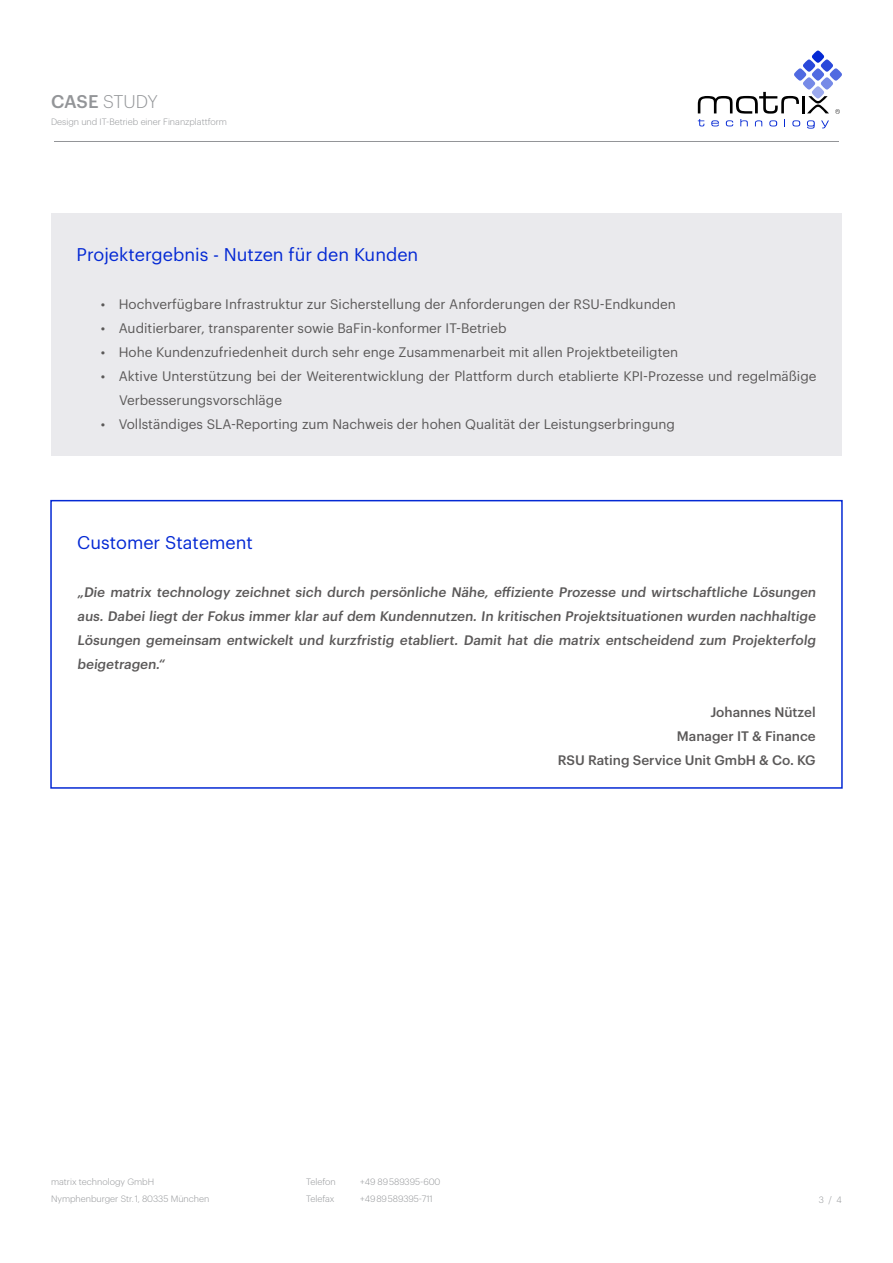
<style>
.page{position:relative;width:893px;height:1263px;background:#fff}
.page>*{position:absolute;margin:0;border:0;box-sizing:border-box;transform-origin:0 0}
.Überschrift_2_für_er{font:18px "Graphik";color:#0429d4}
.t1{font:300 18px "Graphik";letter-spacing:-.015em;color:#939598}
.t2{font:13.5px/24px "Graphik";color:#5b5959}
.Fließtext_einspaltig{font:500 13.5px/24px "Graphik";color:#5b5959;text-align:justify}
.t3{font:300 9px/16.5px "Graphik";color:#939598}
.s1{font-weight:500}
</style>
<div class="page">
<hr style="left:54px;top:141px;width:785px;height:1px;background:#939598">
<svg style="left:698px;top:51px;width:144px;height:78px"></svg>
<div style="left:51px;top:213px;width:791px;height:242px;background:#eaeaed"></div>
<div style="left:50px;top:500px;width:793px;height:289px;border:2px solid #0429d4"></div>
<p class="t1" style="left:51px;top:89px;width:108px"><span class="s1">CASE</span> STUDY</p>
<p class="t3" style="left:51px;top:113px;width:178px">Design und IT-Betrieb einer Finanzplattform</p>
<p class="Überschrift_2_für_er" style="left:77px;top:241px;width:343px">Projektergebnis - Nutzen für den Kunden</p>
<p class="t2" style="left:101px;top:291px;width:577px">• Hochverfügbare Infrastruktur zur Sicherstellung der Anforderungen der RSU-Endkunden</p>
<p class="t2" style="left:101px;top:315px;width:407px">• Auditierbarer, transparenter sowie BaFin-konformer IT-Betrieb</p>
<p class="t2" style="left:101px;top:339px;width:579px">• Hohe Kundenzufriedenheit durch sehr enge Zusammenarbeit mit allen Projektbeteiligten</p>
<p class="t2" style="left:119px;top:363px;width:699px;text-indent:-18px">• Aktive Unterstützung bei der Weiterentwicklung der Plattform durch etablierte KPI-Prozesse und regelmäßige<br>Verbesserungsvorschläge</p>
<p class="t2" style="left:101px;top:411px;width:576px">• Vollständiges SLA-Reporting zum Nachweis der hohen Qualität der Leistungserbringung</p>
<p class="Überschrift_2_für_er" style="left:77px;top:529px;width:177px">Customer Statement</p>
<p class="Fließtext_einspaltig" style="left:77px;top:579px;width:742px">„Die matrix technology zeichnet sich durch persönliche Nähe, effiziente Prozesse und wirtschaftliche Lösungen aus. Dabei liegt der Fokus immer klar auf dem Kundennutzen. In kritischen Projektsituationen wurden nachhaltige Lösungen gemeinsam entwickelt und kurzfristig etabliert. Damit hat die matrix entscheidend zum Projekterfolg beigetragen.“</p>
<p class="Fließtext_einspaltig" style="left:710px;top:699px;width:107px">Johannes Nützel</p>
<p class="Fließtext_einspaltig" style="left:677px;top:723px;width:140px">Manager IT &amp; Finance</p>
<p class="Fließtext_einspaltig" style="left:558px;top:747px;width:259px">RSU Rating Service Unit GmbH &amp; Co. KG</p>
<p class="t3" style="left:51px;top:1173px;width:160px">matrix technology GmbH<br>Nymphenburger Str. 1, 80335 München</p>
<p class="t3" style="left:306px;top:1173px;width:31px">Telefon</p>
<p class="t3" style="left:360px;top:1173px;width:82px">+49 89 589395-600</p>
<p class="t3" style="left:306px;top:1189px;width:30px">Telefax</p>
<p class="t3" style="left:360px;top:1189px;width:74px">+49 89 589395-711</p>
<p class="t3" style="left:819px;top:1191px;width:24px">3/4</p>
</div>
